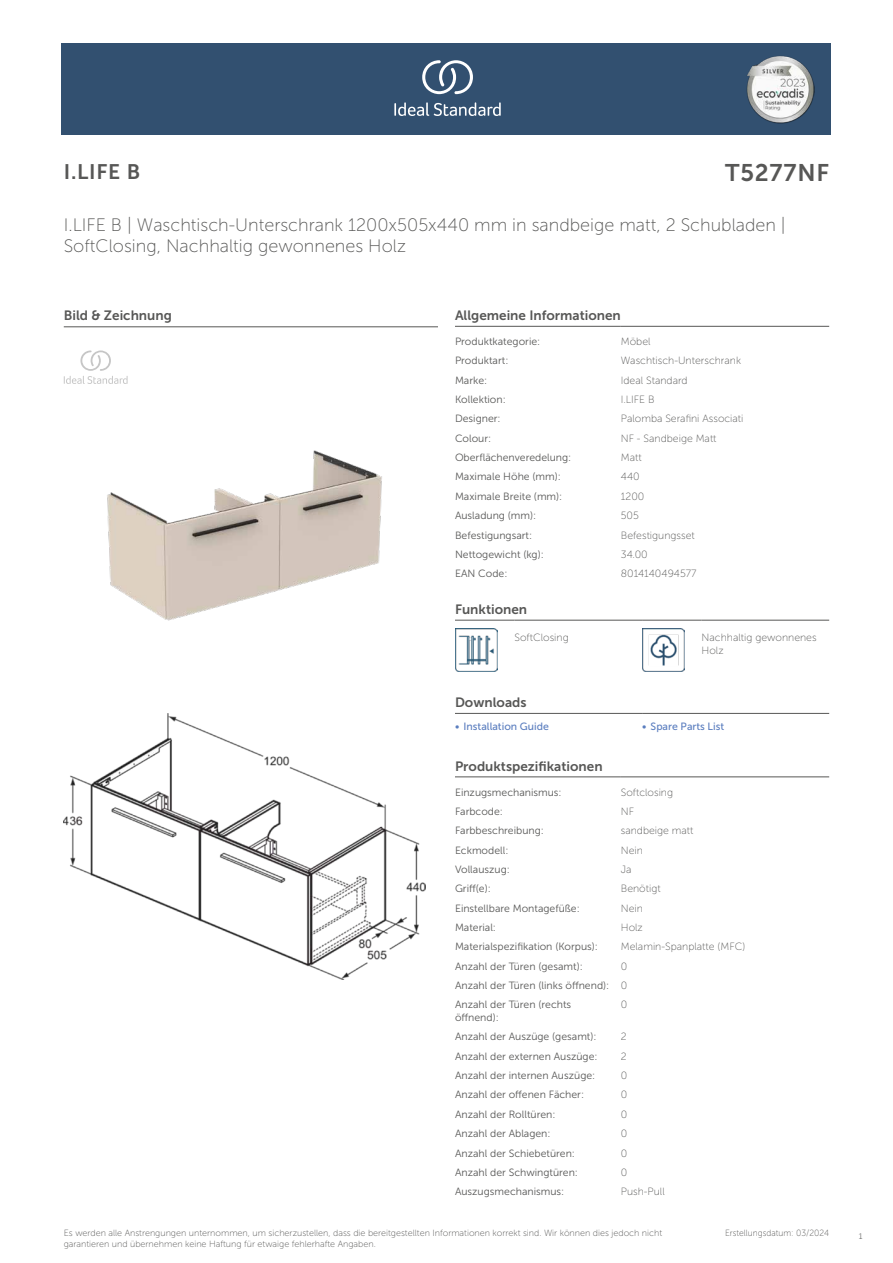
<style>
.page{position:relative;width:893px;height:1263px;background:#fff}
.page>*{position:absolute;margin:0;border:0;box-sizing:border-box;transform-origin:0 0}
.t1{font:24px "Museo Sans 700";letter-spacing:.035em;color:#575756}
.t2{font:21px "Museo Sans 700";color:#575756}
.t3{font:18px/21.6px "Museo Sans 100";color:#575756}
.t4{font:13.5px "Museo Sans 700";color:#575756}
.t5{font:10.5px/19.4px "Museo Sans 300";color:#575756}
.t6{font:10.5px/12.6px "Museo Sans 100";color:#575756}
.t7{font:10.5px "Museo Sans 500";color:#5b7ebf}
.t8{font:9px/10.8px "Museo Sans 100";color:#575756}
.t9{font:9px "Museo Sans 100";color:#575756;scale:.95 1}
.t10{font:300 9px "Calibri";color:#575756;scale:.95 1}
.s1{font-family:"Museo Sans 100"}
</style>
<div class="page">
<div style="left:62px;top:43px;width:769px;height:91px;background:#325070"></div>
<hr style="left:455px;top:326px;width:166px;height:1px;background:#575756">
<hr style="left:621px;top:326px;width:208px;height:1px;background:#575756">
<hr style="left:455px;top:620px;width:59px;height:1px;background:#575756">
<hr style="left:514px;top:620px;width:128px;height:1px;background:#575756">
<hr style="left:642px;top:620px;width:60px;height:1px;background:#575756">
<hr style="left:702px;top:620px;width:127px;height:1px;background:#575756">
<img style="left:455px;top:629px;width:42px;height:42px">
<img style="left:642px;top:629px;width:43px;height:42px">
<hr style="left:455px;top:713px;width:187px;height:1px;background:#575756">
<hr style="left:642px;top:713px;width:187px;height:1px;background:#575756">
<hr style="left:455px;top:777px;width:166px;height:1px;background:#575756">
<hr style="left:621px;top:777px;width:208px;height:1px;background:#575756">
<img style="left:64px;top:714px;width:361px;height:266px">
<hr style="left:64px;top:327px;width:374px;height:1px;background:#575756">
<svg style="left:64px;top:350px;width:64px;height:34px"></svg>
<img style="left:107px;top:450px;width:275px;height:171px">
<svg style="left:394px;top:102px;width:107px;height:14px"></svg>
<svg style="left:422px;top:60px;width:51px;height:34px"></svg>
<img style="left:746px;top:56px;width:68px;height:67px">
<h2 class="t2" style="left:64px;top:160px;width:78px">I.LIFE B</h2>
<h1 class="t1" style="left:725px;top:160px;width:106px">T5277NF</h1>
<h3 class="t3" style="left:64px;top:214px;width:723px">I.LIFE B | Waschtisch-Unterschrank 1200x505x440 mm in sandbeige matt, 2 Schubladen |<br>SoftClosing, Nachhaltig gewonnenes Holz</h3>
<p class="t4" style="left:64px;top:308px;width:110px">Bild &amp; Zeichnung</p>
<p class="t4" style="left:455px;top:308px;width:167px">Allgemeine Informationen</p>
<p class="t5" style="left:455px;top:332px;width:87px">Produktkategorie:</p>
<p class="t6" style="left:621px;top:335px;width:31px">Möbel</p>
<p class="t5" style="left:455px;top:351px;width:55px">Produktart:</p>
<p class="t6" style="left:621px;top:355px;width:122px">Waschtisch-Unterschrank</p>
<p class="t5" style="left:455px;top:370px;width:34px">Marke:</p>
<p class="t6" style="left:621px;top:374px;width:68px">Ideal Standard</p>
<p class="t5" style="left:455px;top:390px;width:52px">Kollektion:</p>
<p class="t6" style="left:621px;top:393px;width:35px">I.LIFE B</p>
<p class="t5" style="left:455px;top:409px;width:47px">Designer:</p>
<p class="t6" style="left:621px;top:413px;width:124px">Palomba Serafini Associati</p>
<p class="t5" style="left:455px;top:429px;width:38px">Colour:</p>
<p class="t6" style="left:621px;top:432px;width:97px">NF - Sandbeige Matt</p>
<p class="t5" style="left:455px;top:448px;width:118px">Oberflächenveredelung:</p>
<p class="t6" style="left:621px;top:451px;width:22px">Matt</p>
<p class="t5" style="left:455px;top:467px;width:107px">Maximale Höhe (mm):</p>
<p class="t6" style="left:621px;top:471px;width:20px">440</p>
<p class="t5" style="left:455px;top:487px;width:109px">Maximale Breite (mm):</p>
<p class="t6" style="left:621px;top:490px;width:25px">1200</p>
<p class="t5" style="left:455px;top:506px;width:83px">Ausladung (mm):</p>
<p class="t6" style="left:621px;top:509px;width:20px">505</p>
<p class="t5" style="left:455px;top:525px;width:79px">Befestigungsart:</p>
<p class="t6" style="left:621px;top:529px;width:75px">Befestigungsset</p>
<p class="t5" style="left:455px;top:545px;width:90px">Nettogewicht (kg):</p>
<p class="t6" style="left:621px;top:548px;width:28px">34.00</p>
<p class="t5" style="left:455px;top:564px;width:54px">EAN Code:</p>
<p class="t6" style="left:621px;top:567px;width:77px">8014140494577</p>
<p class="t4" style="left:455px;top:602px;width:74px">Funktionen</p>
<p class="t6" style="left:514px;top:631px;width:56px">SoftClosing</p>
<p class="t6" style="left:702px;top:631px;width:117px">Nachhaltig gewonnenes<br>Holz</p>
<p class="t4" style="left:455px;top:695px;width:73px">Downloads</p>
<p class="t7" style="left:455px;top:721px;width:95px">• Installation Guide</p>
<p class="t7" style="left:642px;top:721px;width:84px">• Spare Parts List</p>
<p class="t4" style="left:455px;top:758px;width:149px">Produktspezifikationen</p>
<p class="t5" style="left:455px;top:782px;width:108px">Einzugsmechanismus:</p>
<p class="t6" style="left:621px;top:786px;width:54px">Softclosing</p>
<p class="t5" style="left:455px;top:802px;width:49px">Farbcode:</p>
<p class="t6" style="left:621px;top:805px;width:15px">NF</p>
<p class="t5" style="left:455px;top:821px;width:90px">Farbbeschreibung:</p>
<p class="t6" style="left:621px;top:824px;width:74px">sandbeige matt</p>
<p class="t5" style="left:455px;top:840px;width:55px">Eckmodell:</p>
<p class="t6" style="left:621px;top:844px;width:24px">Nein</p>
<p class="t5" style="left:455px;top:860px;width:56px">Vollauszug:</p>
<p class="t6" style="left:621px;top:863px;width:12px">Ja</p>
<p class="t5" style="left:455px;top:879px;width:37px">Griff(e):</p>
<p class="t6" style="left:621px;top:882px;width:41px">Benötigt</p>
<p class="t5" style="left:455px;top:898px;width:126px">Einstellbare Montagefüße:</p>
<p class="t6" style="left:621px;top:902px;width:24px">Nein</p>
<p class="t5" style="left:455px;top:918px;width:43px">Material:</p>
<p class="t6" style="left:621px;top:921px;width:24px">Holz</p>
<p class="t5" style="left:455px;top:937px;width:145px">Materialspezifikation (Korpus):</p>
<p class="t6" style="left:621px;top:940px;width:126px">Melamin-Spanplatte (MFC)</p>
<p class="t5" style="left:455px;top:956px;width:129px">Anzahl der Türen (gesamt):</p>
<p class="t6" style="left:621px;top:960px;width:8px">0</p>
<p class="t5" style="left:455px;top:976px;width:174px">Anzahl der Türen (links öffnend): <span class="s1">0<br></span>Anzahl der Türen (rechts</p>
<p class="t5" style="left:455px;top:1008px;width:45px">öffnend):</p>
<p class="t6" style="left:621px;top:999px;width:8px">0</p>
<p class="t5" style="left:455px;top:1027px;width:143px">Anzahl der Auszüge (gesamt):</p>
<p class="t6" style="left:621px;top:1031px;width:7px">2</p>
<p class="t5" style="left:455px;top:1046px;width:144px">Anzahl der externen Auszüge:</p>
<p class="t6" style="left:621px;top:1050px;width:7px">2</p>
<p class="t5" style="left:455px;top:1066px;width:142px">Anzahl der internen Auszüge:</p>
<p class="t6" style="left:621px;top:1069px;width:8px">0</p>
<p class="t5" style="left:455px;top:1085px;width:131px">Anzahl der offenen Fächer:</p>
<p class="t6" style="left:621px;top:1089px;width:8px">0</p>
<p class="t5" style="left:455px;top:1104px;width:102px">Anzahl der Rolltüren:</p>
<p class="t6" style="left:621px;top:1108px;width:8px">0</p>
<p class="t5" style="left:455px;top:1124px;width:97px">Anzahl der Ablagen:</p>
<p class="t6" style="left:621px;top:1127px;width:8px">0</p>
<p class="t5" style="left:455px;top:1143px;width:122px">Anzahl der Schiebetüren:</p>
<p class="t6" style="left:621px;top:1147px;width:8px">0</p>
<p class="t5" style="left:455px;top:1163px;width:124px">Anzahl der Schwingtüren:</p>
<p class="t6" style="left:621px;top:1166px;width:8px">0</p>
<p class="t5" style="left:455px;top:1182px;width:111px">Auszugsmechanismus:</p>
<p class="t6" style="left:621px;top:1185px;width:45px">Push-Pull</p>
<p class="t8" style="left:64px;top:1227px;width:600px">Es werden alle Anstrengungen unternommen, um sicherzustellen, dass die bereitgestellten Informationen korrekt sind. Wir können dies jedoch nicht garantieren und übernehmen keine Haftung für etwaige fehlerhafte Angaben.</p>
<p class="t9" style="left:725px;top:1228px;width:111px">Erstellungsdatum: 03/2024</p>
<p class="t10" style="left:858px;top:1230px;width:6px">1</p>
</div>
